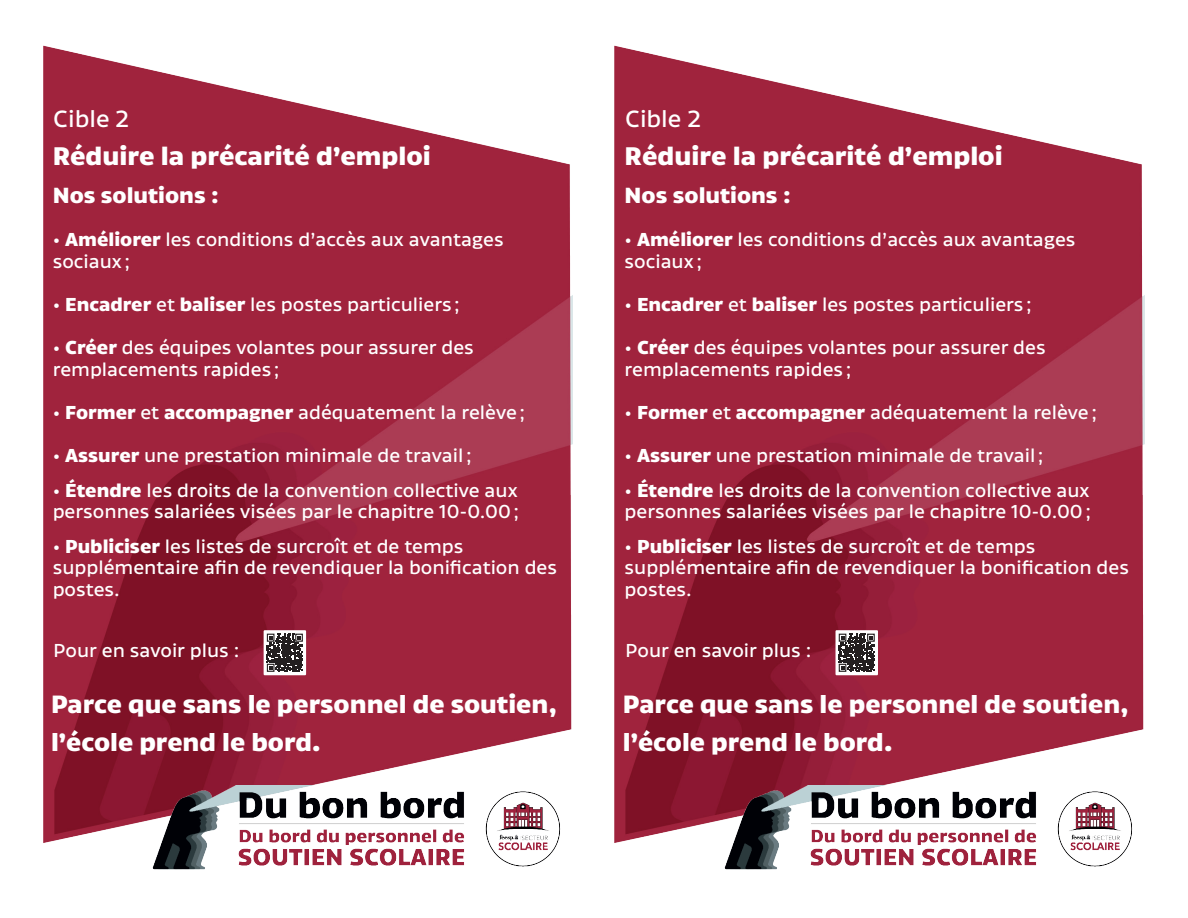
<style>
.page{position:relative;width:1188px;height:918px;background:#fff}
.page>*{position:absolute;margin:0;border:0;box-sizing:border-box;transform-origin:0 0}
.t1{font:700 24.45px "Canal";color:#fff}
.t2{font:700 24px/37.8px "Canal";color:#fff}
.t3{font:22.5px "Canal";color:#fff}
.t4{font:700 21px "Canal";color:#fff}
.t5{font:18px/21.6px "Canal";color:#fff}
.s1{font-weight:700}
</style>
<div class="page">
<img style="left:43px;top:45px;width:530px;height:798px">
<div style="left:264px;top:630px;width:42px;height:45px;background:#fff"></div>
<svg style="left:266px;top:633px;width:37px;height:39px"></svg>
<img style="left:144px;top:786px;width:423px;height:84px">
<img style="left:614px;top:45px;width:531px;height:798px">
<div style="left:836px;top:630px;width:42px;height:45px;background:#fff"></div>
<svg style="left:838px;top:633px;width:37px;height:39px"></svg>
<img style="left:716px;top:786px;width:423px;height:84px">
<p class="t3" style="left:53px;top:99px;width:78px">Cible 2</p>
<p class="t3" style="left:625px;top:99px;width:78px">Cible 2</p>
<h1 class="t1" style="left:53px;top:134px;width:380px">Réduire la précarité d’emploi</h1>
<p class="t4" style="left:53px;top:176px;width:168px">Nos solutions :</p>
<p class="t5" style="left:53px;top:226px;width:452px">• <span class="s1">Améliorer</span> les conditions d’accès aux avantages sociaux ;</p>
<p class="t5" style="left:53px;top:291px;width:409px">• <span class="s1">Encadrer</span> et <span class="s1">baliser</span> les postes particuliers ;</p>
<p class="t5" style="left:53px;top:334px;width:423px">• <span class="s1">Créer</span> des équipes volantes pour assurer des remplacements rapides ;</p>
<p class="t5" style="left:53px;top:399px;width:474px">• <span class="s1">Former</span> et <span class="s1">accompagner</span> adéquatement la relève ;</p>
<p class="t5" style="left:53px;top:442px;width:420px">• <span class="s1">Assurer</span> une prestation minimale de travail ;</p>
<p class="t5" style="left:53px;top:477px;width:468px">• <span class="s1">Étendre</span> les droits de la convention collective aux personnes salariées visées par le chapitre 10-0.00 ;</p>
<p class="t5" style="left:53px;top:533px;width:506px">• <span class="s1">Publiciser</span> les listes de surcroît et de temps supplémentaire afin de revendiquer la bonification des postes.</p>
<h1 class="t1" style="left:625px;top:134px;width:380px">Réduire la précarité d’emploi</h1>
<p class="t4" style="left:625px;top:176px;width:168px">Nos solutions :</p>
<p class="t5" style="left:625px;top:226px;width:452px">• <span class="s1">Améliorer</span> les conditions d’accès aux avantages sociaux ;</p>
<p class="t5" style="left:625px;top:291px;width:409px">• <span class="s1">Encadrer</span> et <span class="s1">baliser</span> les postes particuliers ;</p>
<p class="t5" style="left:625px;top:334px;width:423px">• <span class="s1">Créer</span> des équipes volantes pour assurer des remplacements rapides ;</p>
<p class="t5" style="left:625px;top:399px;width:474px">• <span class="s1">Former</span> et <span class="s1">accompagner</span> adéquatement la relève ;</p>
<p class="t5" style="left:625px;top:442px;width:420px">• <span class="s1">Assurer</span> une prestation minimale de travail ;</p>
<p class="t5" style="left:625px;top:477px;width:468px">• <span class="s1">Étendre</span> les droits de la convention collective aux personnes salariées visées par le chapitre 10-0.00 ;</p>
<p class="t5" style="left:625px;top:533px;width:506px">• <span class="s1">Publiciser</span> les listes de surcroît et de temps supplémentaire afin de revendiquer la bonification des postes.</p>
<p class="t5" style="left:53px;top:638px;width:188px">Pour en savoir plus :</p>
<p class="t5" style="left:625px;top:638px;width:188px">Pour en savoir plus :</p>
<h2 class="t2" style="left:51px;top:682px;width:507px">Parce que sans le personnel de soutien, l’école prend le bord.</h2>
<h2 class="t2" style="left:623px;top:682px;width:507px">Parce que sans le personnel de soutien, l’école prend le bord.</h2>
</div>
